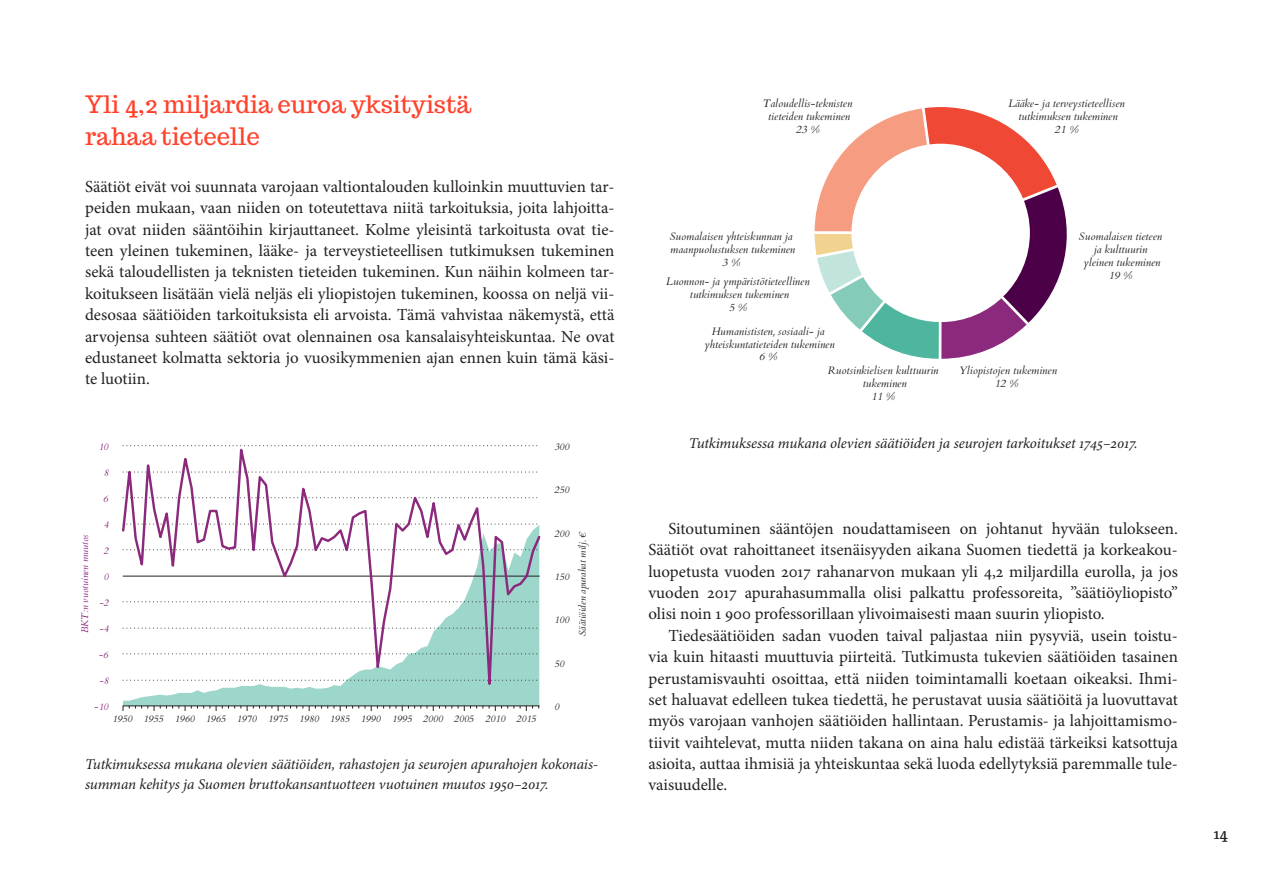
<style>
.page{position:relative;width:1263px;height:893px;background:#fff}
.page>*{position:absolute;margin:0;border:0;box-sizing:border-box;transform-origin:0 0}
.väliotsikko{font:24px/31.5px "Trocchi";color:#ff422c}
.leipis_sis{font:16.8px/21.3px "Minion Pro";color:#231f20;text-align:justify}
.leipis{font:16.8px/21.5px "Minion Pro";color:#231f20;text-align:justify}
.kuvatekstit{font:italic 15px/19.5px "Minion Pro";letter-spacing:-.005em;color:#231f20}
.t1{font:15px "Trocchi";color:#231f20}
.t2{font:italic 10.8px/12.9px "Cardo";color:#231f20;text-align:center}
.t3{font:italic 9.75px "Cardo";color:#231f20}
.t4{font:italic 9.75px "Cardo";color:#8b297c}
</style>
<div class="page">
<svg style="left:814px;top:107px;width:253px;height:252px"></svg>
<div style="left:851px;top:144px;width:179px;height:178px;background:#fff;border-radius:50%"></div>
<svg style="left:122px;top:445px;width:419px;height:266px"></svg>
<svg style="left:123px;top:706px;width:19px;height:5px"></svg>
<svg style="left:148px;top:706px;width:25px;height:5px"></svg>
<svg style="left:514px;top:706px;width:25px;height:5px"></svg>
<svg style="left:179px;top:706px;width:25px;height:5px"></svg>
<svg style="left:210px;top:706px;width:25px;height:5px"></svg>
<svg style="left:241px;top:706px;width:25px;height:5px"></svg>
<svg style="left:272px;top:706px;width:25px;height:5px"></svg>
<svg style="left:303px;top:706px;width:25px;height:5px"></svg>
<svg style="left:334px;top:706px;width:25px;height:5px"></svg>
<svg style="left:365px;top:706px;width:25px;height:5px"></svg>
<svg style="left:396px;top:706px;width:19px;height:5px"></svg>
<svg style="left:421px;top:706px;width:25px;height:5px"></svg>
<svg style="left:452px;top:706px;width:25px;height:5px"></svg>
<svg style="left:483px;top:706px;width:25px;height:5px"></svg>
<p class="väliotsikko" style="left:85px;top:89px;width:388px">Yli 4,2 miljardia euroa yksityistä rahaa tieteelle</p>
<p class="leipis" style="left:85px;top:176px;width:531px">Säätiöt eivät voi suunnata varojaan valtiontalouden kulloinkin muuttuvien tar&shy;peiden mukaan, vaan niiden on toteutettava niitä tarkoituksia, joita lahjoitta&shy;jat ovat niiden sääntöihin kirjauttaneet. Kolme yleisintä tarkoitusta ovat tie&shy;teen yleinen tukeminen, lääke- ja terveystieteellisen tutkimuksen tukeminen sekä taloudellisten ja teknisten tieteiden tukeminen. Kun näihin kolmeen tar&shy;koitukseen lisätään vielä neljäs eli yliopistojen tukeminen, koossa on neljä vii&shy;desosaa säätiöiden tarkoituksista eli arvoista. Tämä vahvistaa näkemystä, että arvojensa suhteen säätiöt ovat olennainen osa kansalaisyhteiskuntaa. Ne ovat edustaneet kolmatta sektoria jo vuosikymmenien ajan ennen kuin tämä käsi&shy;te luotiin.</p>
<p class="t4" style="left:99px;top:441px;width:11px">10</p>
<p class="t4" style="left:104px;top:467px;width:6px">8</p>
<p class="t4" style="left:103px;top:493px;width:6px">6</p>
<p class="t4" style="left:79px;top:633px;width:100px;rotate:-90deg">BKT:n vuotuinen muutos</p>
<p class="t4" style="left:104px;top:519px;width:6px">4</p>
<p class="t4" style="left:104px;top:545px;width:6px">2</p>
<p class="t4" style="left:104px;top:571px;width:6px">0</p>
<p class="t4" style="left:99px;top:597px;width:11px">-2</p>
<p class="t4" style="left:99px;top:623px;width:11px">-4</p>
<p class="t4" style="left:99px;top:649px;width:11px">-6</p>
<p class="t4" style="left:99px;top:675px;width:11px">-8</p>
<p class="t4" style="left:94px;top:701px;width:16px">-10</p>
<p class="t3" style="left:554px;top:441px;width:16px">300</p>
<p class="t3" style="left:554px;top:484px;width:16px">250</p>
<p class="t3" style="left:554px;top:528px;width:16px">200</p>
<p class="t3" style="left:554px;top:571px;width:16px">150</p>
<p class="t3" style="left:554px;top:614px;width:16px">100</p>
<p class="t3" style="left:577px;top:636px;width:106px;rotate:-90deg">Säätiöiden apurahat milj. €</p>
<p class="t3" style="left:554px;top:658px;width:11px">50</p>
<p class="t3" style="left:554px;top:701px;width:6px">0</p>
<p class="t3" style="left:113px;top:713px;width:425px">1950 1955 1960 1965 1970 1975 1980 1985 1990 1995 2000 2005 2010 2015</p>
<p class="kuvatekstit" style="left:85px;top:754px;width:515px">Tutkimuksessa mukana olevien säätiöiden, rahastojen ja seurojen apurahojen kokonais&shy;summan kehitys ja Suomen bruttokansantuotteen vuotuinen muutos 1950–2017.</p>
<p class="t2" style="left:763px;top:97px;width:91px">Taloudellis-teknisten tieteiden tukeminen<br>23 %</p>
<p class="t2" style="left:1008px;top:97px;width:118px">Lääke- ja terveystieteellisen tutkimuksen tukeminen<br>21 %</p>
<p class="t2" style="left:670px;top:230px;width:127px">Suomalaisen yhteiskunnan ja maanpuolustuksen tukeminen<br>3 %</p>
<p class="t2" style="left:666px;top:275px;width:145px">Luonnon- ja ympäristötieteellinen tutkimuksen tukeminen<br>5 %</p>
<p class="t2" style="left:705px;top:324px;width:132px">Humanististen, sosiaali- ja yhteiskuntatieteiden tukeminen<br>6 %</p>
<p class="t2" style="left:828px;top:364px;width:112px">Ruotsinkielisen kulttuurin tukeminen<br>11 %</p>
<p class="t2" style="left:959px;top:364px;width:99px">Yliopistojen tukeminen<br>12 %</p>
<p class="t2" style="left:1079px;top:230px;width:85px">Suomalaisen tieteen ja kulttuurin yleinen tukeminen<br>19 %</p>
<p class="kuvatekstit" style="left:689px;top:434px;width:450px">Tutkimuksessa mukana olevien säätiöiden ja seurojen tarkoitukset 1745–2017.</p>
<p class="leipis_sis" style="left:648px;top:518px;width:531px;text-indent:20px">Sitoutuminen sääntöjen noudattamiseen on johtanut hyvään tulokseen.<br>Säätiöt ovat rahoittaneet itsenäisyyden aikana Suomen tiedettä ja korkeakou&shy;luopetusta vuoden 2017 rahanarvon mukaan yli 4,2 miljardilla eurolla, ja jos vuoden 2017 apurahasummalla olisi palkattu professoreita, ”säätiöyliopisto” olisi noin 1 900 professorillaan ylivoimaisesti maan suurin yliopisto.</p>
<p class="leipis_sis" style="left:648px;top:625px;width:531px;text-indent:20px">Tiedesäätiöiden sadan vuoden taival paljastaa niin pysyviä, usein toistu&shy;via kuin hitaasti muuttuvia piirteitä. Tutkimusta tukevien säätiöiden tasainen perustamisvauhti osoittaa, että niiden toimintamalli koetaan oikeaksi. Ihmi&shy;set haluavat edelleen tukea tiedettä, he perustavat uusia säätiöitä ja luovuttavat myös varojaan vanhojen säätiöiden hallintaan. Perustamis- ja lahjoittamismo&shy;tiivit vaihtelevat, mutta niiden takana on aina halu edistää tärkeiksi katsottuja asioita, auttaa ihmisiä ja yhteiskuntaa sekä luoda edellytyksiä paremmalle tule&shy;vaisuudelle.</p>
<p class="t1" style="left:1213px;top:824px;width:16px">14</p>
</div>
